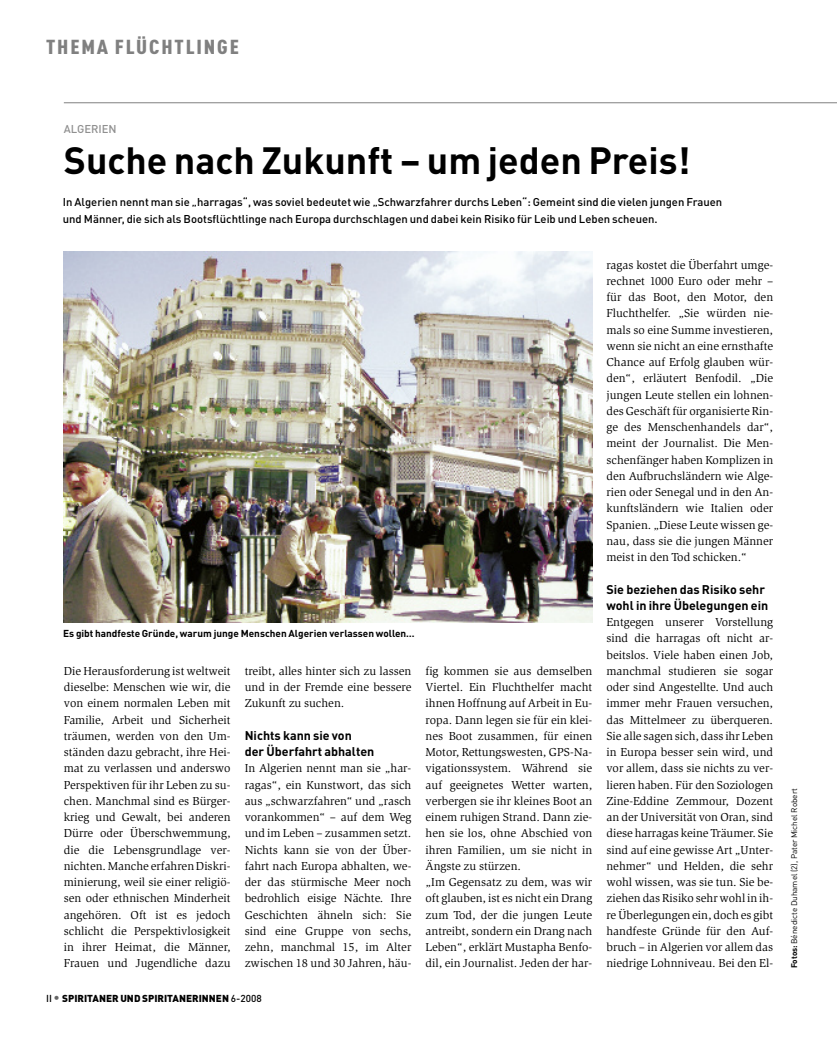
<style>
.page{position:relative;width:837px;height:1049px;background:#fff}
.page>*{position:absolute;margin:0;border:0;box-sizing:border-box;transform-origin:0 0}
.t1{font:700 37.5px "DIN Pro";color:#000}
.t2{font:900 20px "DIN Cond";letter-spacing:.085em;color:#808080;scale:1.1 1}
.t3{font:700 12.5px/16.2px "DIN Pro";color:#000}
.t4{font:11.88px/16.2px "Slimbach Std";color:#000;text-align:justify}
.t5{font:500 11.25px/16.2px "DIN Pro";color:#000}
.t6{font:500 11.25px "DIN Pro";color:#909090}
.t7{font:700 10px "DIN Pro";color:#000}
.t8{font:900 10px "DIN Pro";color:#000}
.t9{font:8.12px "DIN Pro";color:#000}
.s1{font-weight:500}
.s2{font-weight:500;font-size:12.5px;color:#666}
.s3{font-weight:700}
</style>
<div class="page">
<img style="left:64px;top:252px;width:528px;height:370px">
<hr style="left:64px;top:102px;width:772px;height:1px;background:#808080">
<h2 class="t2" style="left:46px;top:35px;width:177px">THEMA FLÜCHTLINGE</h2>
<p class="t6" style="left:64px;top:122px;width:54px">ALGERIEN</p>
<h1 class="t1" style="left:64px;top:138px;width:628px">Suche nach Zukunft – um jeden Preis!</h1>
<p class="t5" style="left:63px;top:194px;width:660px">In Algerien nennt man sie „harragas“, was soviel bedeutet wie „Schwarzfahrer durchs Leben“: Gemeint sind die vielen jungen Frauen und Männer, die sich als Bootsflüchtlinge nach Europa durchschlagen und dabei kein Risiko für Leib und Leben scheuen.</p>
<p class="t7" style="left:63px;top:628px;width:353px">Es gibt handfeste Gründe, warum junge Menschen Algerien verlassen wollen…</p>
<p class="t4" style="left:64px;top:664px;width:168px">Die Herausforderung ist weltweit dieselbe: Menschen wie wir, die von einem normalen Leben mit Familie, Arbeit und Sicherheit träumen, werden von den Um&shy;ständen dazu gebracht, ihre Hei&shy;mat zu verlassen und anderswo Perspektiven für ihr Leben zu su&shy;chen. Manchmal sind es Bürger&shy;krieg und Gewalt, bei anderen Dürre oder Überschwemmung, die die Lebensgrundlage ver&shy;nichten. Manche erfahren Diskri&shy;minierung, weil sie einer religiö&shy;sen oder ethnischen Minderheit angehören. Oft ist es jedoch schlicht die Perspektivlosigkeit in ihrer Heimat, die Männer, Frauen und Jugendliche dazu</p>
<p class="t4" style="left:244px;top:664px;width:168px">treibt, alles hinter sich zu lassen und in der Fremde eine bessere Zukunft zu suchen.</p>
<p class="t3" style="left:244px;top:727px;width:131px">Nichts kann sie von der Überfahrt abhalten</p>
<p class="t4" style="left:244px;top:761px;width:168px">In Algerien nennt man sie „har&shy;ragas“, ein Kunstwort, das sich aus „schwarzfahren“ und „rasch vorankommen“ – auf dem Weg und im Leben – zusammen setzt.<br>Nichts kann sie von der Über&shy;fahrt nach Europa abhalten, we&shy;der das stürmische Meer noch bedrohlich eisige Nächte. Ihre Geschichten ähneln sich: Sie sind eine Gruppe von sechs, zehn, manchmal 15, im Alter zwischen 18 und 30 Jahren, häu-</p>
<p class="t8" style="left:46px;top:992px;width:217px"><span class="s1">II</span> <span class="s2">•</span> SPIRITANER UND SPIRITANERINNEN <span class="s1">6-2008</span></p>
<p class="t4" style="left:425px;top:664px;width:168px;text-align:left">fig kommen sie aus demselben<br>Viertel. Ein Fluchthelfer macht ihnen Hoffnung auf Arbeit in Eu&shy;ropa. Dann legen sie für ein klei&shy;nes Boot zusammen, für einen<br>Motor, Rettungswesten, GPS-Na&shy;vigationssystem. Während sie auf geeignetes Wetter warten, verbergen sie ihr kleines Boot an einem ruhigen Strand. Dann zie&shy;hen sie los, ohne Abschied von ihren Familien, um sie nicht in<br>Ängste zu stürzen.<br>„Im Gegensatz zu dem, was wir oft glauben, ist es nicht ein Drang zum Tod, der die jungen Leute antreibt, sondern ein Drang nach<br>Leben“, erklärt Mustapha Benfo&shy;dil, ein Journalist. Jeden der har-</p>
<p class="t4" style="left:606px;top:257px;width:168px">ragas kostet die Überfahrt umge&shy;rechnet 1000 Euro oder mehr – für das Boot, den Motor, den Fluchthelfer. „Sie würden nie&shy;mals so eine Summe investieren, wenn sie nicht an eine ernsthafte Chance auf Erfolg glauben wür&shy;den“, erläutert Benfodil. „Die jungen Leute stellen ein lohnen&shy;des Geschäft für organisierte Rin&shy;ge des Menschenhandels dar“, meint der Journalist. Die Men&shy;schenfänger haben Komplizen in den Aufbruchsländern wie Alge&shy;rien oder Senegal und in den An&shy;kunftsländern wie Italien oder Spanien. „Diese Leute wissen ge&shy;nau, dass sie die jungen Männer meist in den Tod schicken.“</p>
<p class="t3" style="left:606px;top:581px;width:163px">Sie beziehen das Risiko sehr wohl in ihre Übelegungen ein</p>
<p class="t4" style="left:606px;top:615px;width:168px">Entgegen unserer Vorstellung sind die harragas oft nicht ar&shy;beitslos. Viele haben einen Job, manchmal studieren sie sogar oder sind Angestellte. Und auch immer mehr Frauen versuchen, das Mittelmeer zu überqueren.<br>Sie alle sagen sich, dass ihr Leben in Europa besser sein wird, und vor allem, dass sie nichts zu ver&shy;lieren haben. Für den Soziologen Zine-Eddine Zemmour, Dozent an der Universität von Oran, sind diese harragas keine Träumer. Sie sind auf eine gewisse Art „Unter&shy;nehmer“ und Helden, die sehr wohl wissen, was sie tun. Sie be&shy;ziehen das Risiko sehr wohl in ih&shy;re Überlegungen ein, doch es gibt handfeste Gründe für den Auf&shy;bruch – in Algerien vor allem das niedrige Lohnniveau. Bei den El-</p>
<p class="t9" style="left:789px;top:968px;width:181px;rotate:-90deg"><span class="s3">Fotos:</span> Bénedicte Duhamel (2), Pater Michel Robert</p>
</div>
